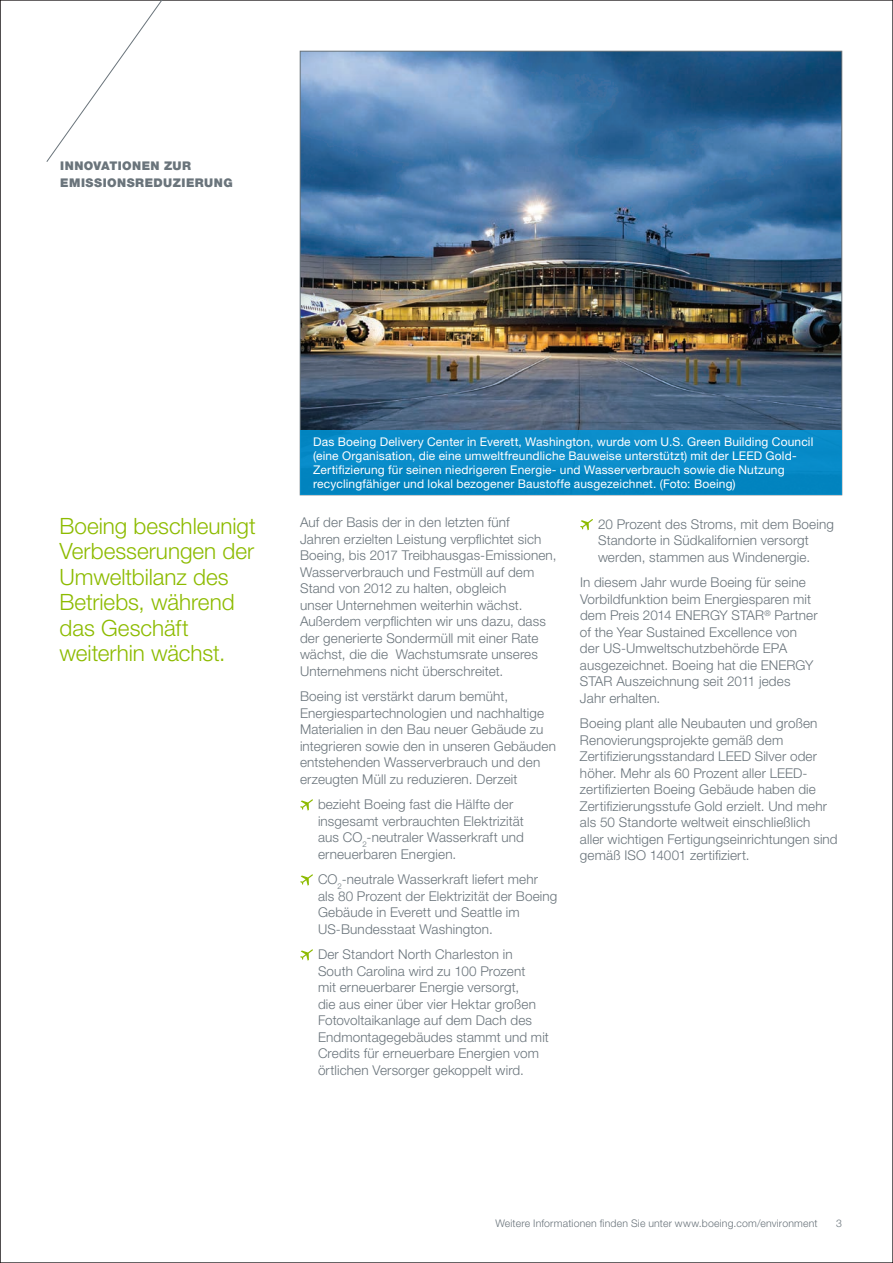
<style>
.page{position:relative;width:893px;height:1263px;background:#fff}
.page>*{position:absolute;margin:0;border:0;box-sizing:border-box;transform-origin:0 0}
.t1{font:300 22.5px/25.5px "Helvetica Neue LT Std";color:#8dbb00}
.body{font:300 13.5px/16.5px "Helvetica Neue LT Std";letter-spacing:.01em;color:#6a747b}
.t2{font:12px/13.8px "Helvetica Neue LT Std";letter-spacing:.015em;color:#fff}
.body-2{font:900 12px/16.5px "Helvetica Neue LT Std";letter-spacing:.04em;color:#6a747b}
.t3{font:300 10.5px "Helvetica Neue LT Std";letter-spacing:.02em;color:#6a747b}
</style>
<div class="page">
<svg style="left:47px;top:0;width:121px;height:162px"></svg>
<img style="left:302px;top:53px;width:538px;height:377px">
<svg style="left:300px;top:799px;width:13px;height:12px"></svg>
<svg style="left:300px;top:874px;width:13px;height:12px"></svg>
<svg style="left:300px;top:949px;width:13px;height:12px"></svg>
<svg style="left:580px;top:519px;width:13px;height:11px"></svg>
<div style="left:300px;top:430px;width:542px;height:65px;background:#088bc8"></div>
<p class="body-2" style="left:60px;top:158px;width:174px">INNOVATIONEN ZUR<br>EMISSIONSREDUZIERUNG</p>
<p class="t2" style="left:313px;top:435px;width:502px">Das Boeing Delivery Center in Everett, Washington, wurde vom U.S. Green Building Council (eine Organisation, die eine umweltfreundliche Bauweise unterstützt) mit der LEED Gold-Zertifizierung für seinen niedrigeren Energie- und Wasserverbrauch sowie die Nutzung recyclingfähiger und lokal bezogener Baustoffe ausgezeichnet. (Foto: Boeing)</p>
<p class="t1" style="left:60px;top:512px;width:198px">Boeing beschleunigt<br>Verbesserungen der<br>Umweltbilanz des<br>Betriebs, während das Geschäft weiterhin wächst.</p>
<p class="body" style="left:300px;top:514px;width:258px">Auf der Basis der in den letzten fünf<br>Jahren erzielten Leistung verpflichtet sich Boeing, bis 2017 Treibhausgas-Emissionen, Wasserverbrauch und Festmüll auf dem Stand von 2012 zu halten, obgleich<br>unser Unternehmen weiterhin wächst.<br>Außerdem verpflichten wir uns dazu, dass der generierte Sondermüll mit einer Rate wächst, die die Wachstumsrate unseres Unternehmens nicht überschreitet.</p>
<p class="body" style="left:300px;top:688px;width:258px">Boeing ist verstärkt darum bemüht, Energiespartechnologien und nachhaltige Materialien in den Bau neuer Gebäude zu integrieren sowie den in unseren Gebäuden entstehenden Wasserverbrauch und den erzeugten Müll zu reduzieren. Derzeit</p>
<p class="body" style="left:318px;top:796px;width:207px">bezieht Boeing fast die Hälfte der insgesamt verbrauchten Elektrizität aus CO<sub>2</sub>-neutraler Wasserkraft und erneuerbaren Energien.</p>
<p class="body" style="left:318px;top:871px;width:241px">CO<sub>2</sub>-neutrale Wasserkraft liefert mehr als 80 Prozent der Elektrizität der Boeing Gebäude in Everett und Seattle im US-Bundesstaat Washington.</p>
<p class="body" style="left:318px;top:946px;width:232px">Der Standort North Charleston in South Carolina wird zu 100 Prozent<br>mit erneuerbarer Energie versorgt,<br>die aus einer über vier Hektar großen Fotovoltaikanlage auf dem Dach des Endmontagegebäudes stammt und mit Credits für erneuerbare Energien vom örtlichen Versorger gekoppelt wird.</p>
<p class="body" style="left:598px;top:516px;width:237px">20 Prozent des Stroms, mit dem Boeing<br>Standorte in Südkalifornien versorgt werden, stammen aus Windenergie.</p>
<p class="body" style="left:580px;top:574px;width:239px">In diesem Jahr wurde Boeing für seine Vorbildfunktion beim Energiesparen mit dem Preis 2014 ENERGY STAR<sup>®</sup> Partner of the Year Sustained Excellence von der US-Umweltschutzbehörde EPA ausgezeichnet. Boeing hat die ENERGY STAR Auszeichnung seit 2011 jedes Jahr erhalten.</p>
<p class="body" style="left:580px;top:715px;width:259px">Boeing plant alle Neubauten und großen Renovierungsprojekte gemäß dem Zertifizierungsstandard LEED Silver oder höher. Mehr als 60 Prozent aller LEED&shy;zertifizierten Boeing Gebäude haben die Zertifizierungsstufe Gold erzielt. Und mehr als 50 Standorte weltweit einschließlich aller wichtigen Fertigungseinrichtungen sind gemäß ISO 14001 zertifiziert.</p>
<p class="t3" style="left:495px;top:1217px;width:324px">Weitere Informationen finden Sie unter www.boeing.com/environment</p>
<p class="t3" style="left:836px;top:1217px;width:7px">3</p>
</div>
